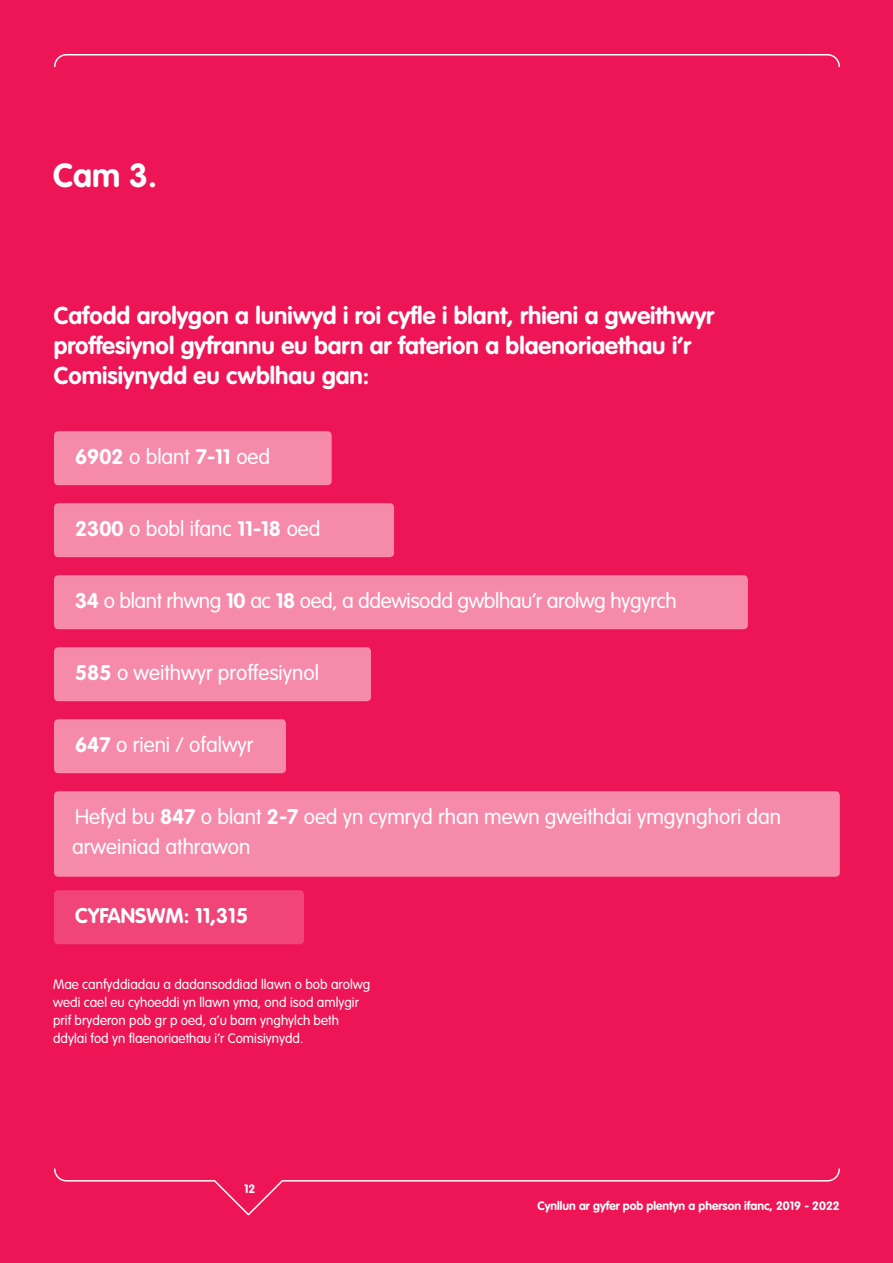
<style>
.page{position:relative;width:893px;height:1263px;background:#ed1556}
.page>*{position:absolute;margin:0;border:0;box-sizing:border-box;transform-origin:0 0}
.t1{font:700 33px "VAG Rounded";color:#fff}
.t2{font:700 24px/30px "VAG Rounded";color:#fff}
.t3{font:300 21px/30px "VAG Rounded";color:#fff}
.t4{font:300 21px "VAG Rounded";letter-spacing:-.02em;color:#fff}
.t5{font:700 21px "VAG Rounded";color:#fff}
.t6{font:300 13.5px/18px "VAG Rounded";color:#fff}
.t7{font:700 12px "VAG Rounded";color:#fff}
.s1{font-weight:700}
</style>
<div class="page">
<svg style="left:54px;top:54px;width:786px;height:14px"></svg>
<svg style="left:54px;top:1168px;width:786px;height:48px"></svg>
<div style="left:54px;top:431px;width:278px;height:54px;background:#f68aab;border-radius:4px"></div>
<div style="left:54px;top:503px;width:340px;height:54px;background:#f68aab;border-radius:4px"></div>
<div style="left:54px;top:575px;width:694px;height:54px;background:#f68aab;border-radius:4px"></div>
<div style="left:54px;top:719px;width:232px;height:54px;background:#f68aab;border-radius:4px"></div>
<div style="left:54px;top:647px;width:317px;height:54px;background:#f68aab;border-radius:4px"></div>
<div style="left:54px;top:791px;width:786px;height:86px;background:#f68aab;border-radius:4px"></div>
<div style="left:54px;top:890px;width:250px;height:54px;background:#f14478;border-radius:4px"></div>
<h1 class="t1" style="left:53px;top:156px;width:105px">Cam 3.</h1>
<h2 class="t2" style="left:54px;top:300px;width:662px">Cafodd arolygon a luniwyd i roi cyfle i blant, rhieni a gweithwyr proffesiynol gyfrannu eu barn ar faterion a blaenoriaethau i’r<br>Comisiynydd eu cwblhau gan:</h2>
<h3 class="t3" style="left:75px;top:442px;width:196px"><span class="s1">6902</span> o blant <span class="s1">7-11</span> oed</h3>
<h3 class="t3" style="left:75px;top:514px;width:247px"><span class="s1">2300</span> o bobl ifanc <span class="s1">11-18</span> oed</h3>
<h3 class="t4" style="left:75px;top:589px;width:603px"><span class="s1">34</span> o blant rhwng <span class="s1">10</span> ac <span class="s1">18</span> oed, a ddewisodd gwblhau’r arolwg hygyrch</h3>
<h3 class="t3" style="left:75px;top:658px;width:245px"><span class="s1">585</span> o weithwyr proffesiynol</h3>
<h3 class="t3" style="left:75px;top:730px;width:180px"><span class="s1">647</span> o rieni / ofalwyr</h3>
<h3 class="t3" style="left:72px;top:802px;width:710px">Hefyd bu <span class="s1">847</span> o blant <span class="s1">2-7</span> oed yn cymryd rhan mewn gweithdai ymgynghori dan arweiniad athrawon</h3>
<h3 class="t5" style="left:75px;top:903px;width:174px">CYFANSWM: 11,315</h3>
<p class="t6" style="left:53px;top:975px;width:319px">Mae canfyddiadau a dadansoddiad llawn o bob arolwg wedi cael eu cyhoeddi yn llawn yma, ond isod amlygir prif bryderon pob grŵp oed, a’u barn ynghylch beth ddylai fod yn flaenoriaethau i’r Comisiynydd.</p>
<p class="t7" style="left:244px;top:1181px;width:13px">12</p>
<p class="t7" style="left:537px;top:1198px;width:304px">Cynllun ar gyfer pob plentyn a pherson ifanc, 2019 - 2022</p>
</div>
